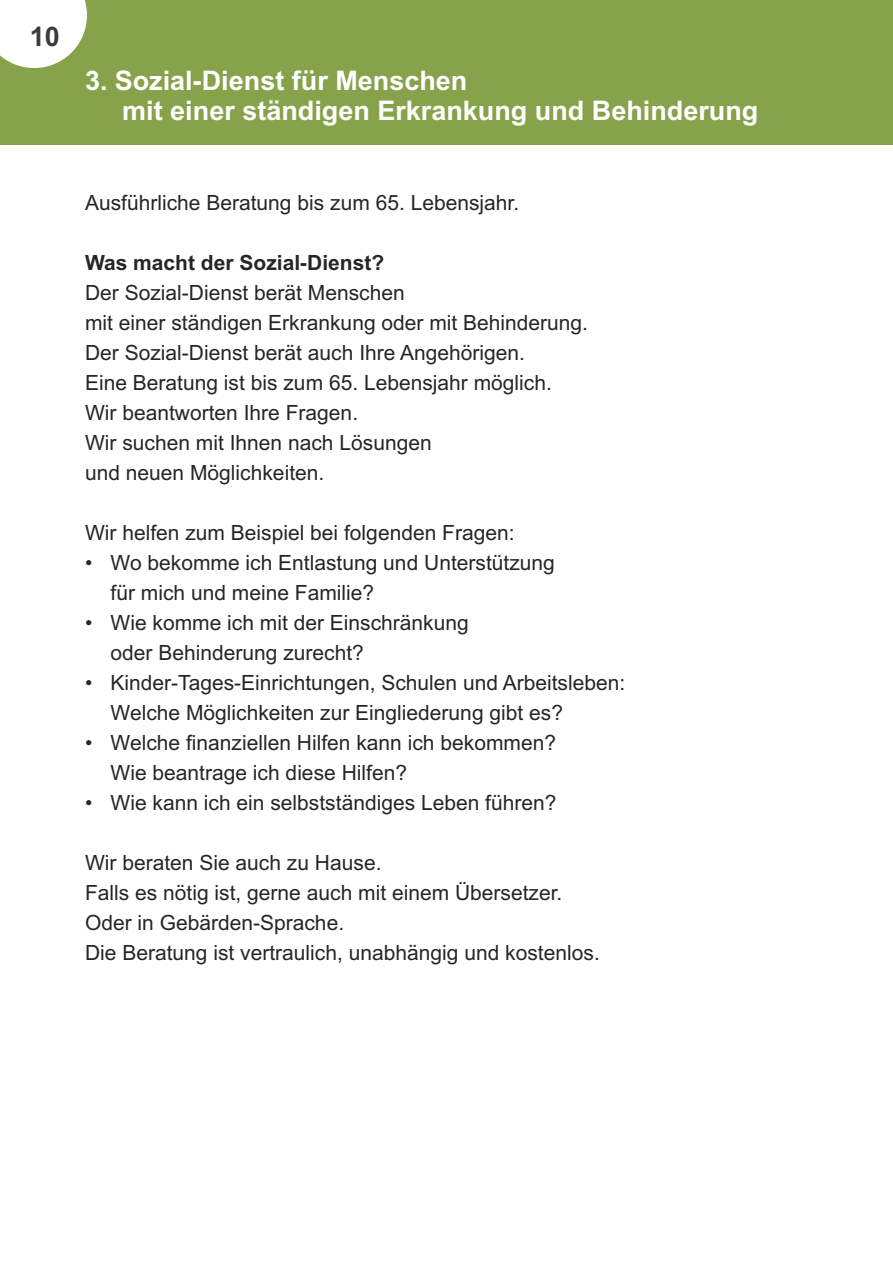
<style>
.page{position:relative;width:893px;height:1263px;background:#fff}
.page>*{position:absolute;margin:0;border:0;box-sizing:border-box;transform-origin:0 0}
.t1{font:700 27px/30px "Arial";color:#fff}
.t2{font:700 27px "Arial";color:#3d3c3c}
.t3{font:21px/30px "Arial";color:#272627}
.t4{font:700 21px "Arial";color:#272627}
</style>
<div class="page">
<div style="left:0;top:0;width:893px;height:145px;background:#86a34b"></div>
<svg style="left:0;top:0;width:87px;height:68px;background:#eff3e8"></svg>
<p class="t2" style="left:30px;top:21px;width:32px">10</p>
<p class="t1" style="left:122px;top:66px;width:638px;text-indent:-37px">3. Sozial-Dienst für Menschen<br>mit einer ständigen Erkrankung und Behinderung</p>
<p class="t3" style="left:85px;top:188px;width:436px">Ausführliche Beratung bis zum 65. Lebensjahr.</p>
<p class="t4" style="left:85px;top:250px;width:301px">Was macht der Sozial-Dienst?</p>
<p class="t3" style="left:85px;top:278px;width:505px">Der Sozial-Dienst berät Menschen<br>mit einer ständigen Erkrankung oder mit Behinderung.<br>Der Sozial-Dienst berät auch Ihre Angehörigen.<br>Eine Beratung ist bis zum 65. Lebensjahr möglich.<br>Wir beantworten Ihre Fragen.<br>Wir suchen mit Ihnen nach Lösungen<br>und neuen Möglichkeiten.</p>
<p class="t3" style="left:85px;top:518px;width:431px">Wir helfen zum Beispiel bei folgenden Fragen:</p>
<p class="t3" style="left:111px;top:548px;width:446px;text-indent:-26px">• Wo bekomme ich Entlastung und Unterstützung für mich und meine Familie?</p>
<p class="t3" style="left:111px;top:608px;width:360px;text-indent:-26px">• Wie komme ich mit der Einschränkung oder Behinderung zurecht?</p>
<p class="t3" style="left:111px;top:668px;width:516px;text-indent:-26px">• Kinder-Tages-Einrichtungen, Schulen und Arbeitsleben:<br>Welche Möglichkeiten zur Eingliederung gibt es?</p>
<p class="t3" style="left:111px;top:728px;width:447px;text-indent:-26px">• Welche finanziellen Hilfen kann ich bekommen?<br>Wie beantrage ich diese Hilfen?</p>
<p class="t3" style="left:85px;top:788px;width:473px">• Wie kann ich ein selbstständiges Leben führen?</p>
<p class="t3" style="left:85px;top:848px;width:516px">Wir beraten Sie auch zu Hause.<br>Falls es nötig ist, gerne auch mit einem Übersetzer.<br>Oder in Gebärden-Sprache.<br>Die Beratung ist vertraulich, unabhängig und kostenlos.</p>
</div>
